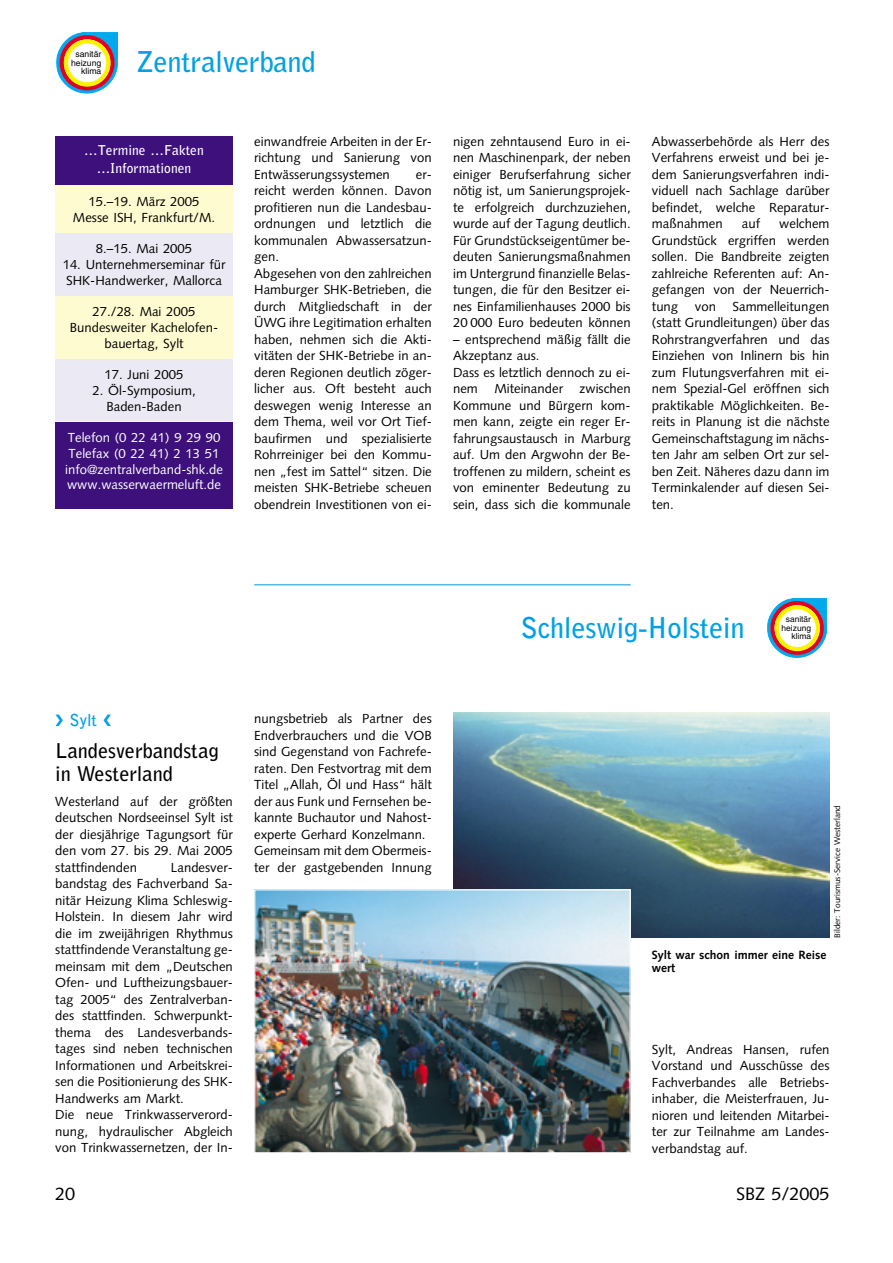
<style>
.page{position:relative;width:893px;height:1263px;background:#fff}
.page>*{position:absolute;margin:0;border:0;box-sizing:border-box;transform-origin:0 0}
.t1{font:700 28.5px "Bell Gothic";letter-spacing:-.01em;color:#00a1e4}
.t2{font:700 20.25px/23.2px "Bell Gothic";color:#000}
.t3{font:18px "Syntax";color:#000}
.t4{font:700 16.5px "Bell Gothic";color:#00a1e4}
.t5{font:700 13.5px/18px "Bell Gothic";color:#fff;text-align:center}
.t6{font:13.2px/16.5px "Syntax";color:#000;text-align:justify}
.t7{font:13.2px/15.8px "Syntax";color:#fff}
.t8{font:700 12px/13.5px "Syntax";color:#000}
.t9{font:8.7px/8.7px "Helvetica";color:#000;text-align:right}
.t10{font:8.4px/8.4px "Helvetica";color:#000;text-align:right}
.t11{font:8.25px "Syntax";color:#000}
</style>
<div class="page">
<svg style="left:57px;top:32px;width:61px;height:61px"></svg>
<svg style="left:60px;top:35px;width:55px;height:55px"></svg>
<svg style="left:64px;top:39px;width:46px;height:48px"></svg>
<svg style="left:767px;top:598px;width:59px;height:59px"></svg>
<svg style="left:770px;top:601px;width:53px;height:54px"></svg>
<svg style="left:774px;top:605px;width:46px;height:46px"></svg>
<hr style="left:254px;top:584px;width:376px;height:1px;background:#0095d9">
<img style="left:453px;top:712px;width:376px;height:226px">
<img style="left:256px;top:891px;width:372px;height:260px">
<div style="left:254px;top:889px;width:376px;height:264px;border:1px solid #fff"></div>
<div style="left:55px;top:181px;width:178px;height:247px;background:#fffbd0"></div>
<div style="left:55px;top:136px;width:178px;height:48px;background:#3d107b"></div>
<div style="left:55px;top:422px;width:178px;height:87px;background:#3d107b"></div>
<div style="left:55px;top:233px;width:178px;height:63px;background:#ebeaf4"></div>
<div style="left:55px;top:360px;width:178px;height:61px;background:#ebeaf4"></div>
<p class="t9" style="left:71px;top:51px;width:32px">sanitär heizung klima</p>
<h1 class="t1" style="left:136px;top:51px;width:181px">Zentralverband</h1>
<p class="t5" style="left:84px;top:142px;width:121px">…Termine …Fakten …Informationen</p>
<p class="t6" style="left:73px;top:195px;width:144px;line-height:15.8px;text-align:center">15.–19. März 2005<br>Messe ISH, Frankfurt/M.</p>
<p class="t6" style="left:96px;top:242px;width:98px">8.–15. Mai 2005</p>
<p class="t6" style="left:63px;top:258px;width:164px;line-height:15.8px">14. Unternehmerseminar für<br>SHK-Handwerker, Mallorca</p>
<p class="t6" style="left:70px;top:305px;width:150px;line-height:15.8px;text-align:center">27./28. Mai 2005<br>Bundesweiter Kachelofen&shy;bauertag, Sylt</p>
<p class="t6" style="left:105px;top:368px;width:80px">17. Juni 2005</p>
<p class="t6" style="left:92px;top:384px;width:105px;line-height:15.8px;text-align:center">2. Öl-Symposium,<br>Baden-Baden</p>
<p class="t7" style="left:65px;top:431px;width:159px">Telefon (0 22 41) 9 29 90<br>Telefax (0 22 41) 2 13 51 info@zentralverband-shk.de www.wasserwaermeluft.de</p>
<p class="t6" style="left:254px;top:134px;width:179px">einwandfreie Arbeiten in der Er&shy;richtung und Sanierung von Entwässerungssystemen</p>
<p class="t6" style="left:254px;top:167px;width:179px;text-align:left;text-indent:161px">er&shy;reicht werden können. Davon profitieren nun die Landesbau&shy;ordnungen und letztlich die kommunalen Abwassersatzun&shy;gen.<br>Abgesehen von den zahlreichen<br>Hamburger SHK-Betrieben, die durch Mitgliedschaft in der<br>ÜWG ihre Legitimation erhalten haben, nehmen sich die Akti&shy;vitäten der SHK-Betriebe in an&shy;deren Regionen deutlich zöger&shy;licher aus. Oft besteht auch deswegen wenig Interesse an dem Thema, weil vor Ort Tief&shy;baufirmen und spezialisierte<br>Rohrreiniger bei den Kommu&shy;nen „fest im Sattel“ sitzen. Die meisten SHK-Betriebe scheuen obendrein Investitionen von ei-</p>
<p class="t6" style="left:453px;top:134px;width:179px">nigen zehntausend Euro in ei&shy;nen Maschinenpark, der neben einiger Berufserfahrung sicher nötig ist, um Sanierungsprojek&shy;te erfolgreich durchzuziehen, wurde auf der Tagung deutlich.<br>Für Grundstückseigentümer be&shy;deuten Sanierungsmaßnahmen im Untergrund finanzielle Belas&shy;tungen, die für den Besitzer ei&shy;nes Einfamilienhauses 2000 bis 20 000 Euro bedeuten können</p>
<p class="t6" style="left:453px;top:332px;width:179px;text-align:left">– entsprechend mäßig fällt die<br>Akzeptanz aus.<br>Dass es letztlich dennoch zu ei&shy;nem</p>
<p class="t6" style="left:453px;top:382px;width:179px;text-indent:126px">zwischen Kommune und Bürgern kom&shy;men kann, zeigte ein reger Er&shy;fahrungsaustausch in Marburg auf. Um den Argwohn der Be&shy;troffenen zu mildern, scheint es von eminenter Bedeutung zu sein, dass sich die kommunale</p>
<p class="t6" style="left:494px;top:382px;width:70px">Miteinander</p>
<p class="t6" style="left:652px;top:134px;width:179px">Abwasserbehörde als Herr des Verfahrens erweist und bei je&shy;dem Sanierungsverfahren indi&shy;viduell nach Sachlage darüber befindet, welche Reparatur&shy;maßnahmen</p>
<p class="t6" style="left:741px;top:217px;width:20px">auf</p>
<p class="t6" style="left:652px;top:217px;width:179px;text-indent:127px">welchem Grundstück ergriffen werden sollen. Die Bandbreite zeigten zahlreiche Referenten auf: An&shy;gefangen von der Neuerrich&shy;tung</p>
<p class="t6" style="left:652px;top:299px;width:179px;text-indent:81px">Sammelleitungen (statt Grundleitungen) über das Rohrstrangverfahren und das Einziehen von Inlinern bis hin zum Flutungsverfahren mit ei&shy;nem Spezial-Gel eröffnen sich praktikable Möglichkeiten. Be&shy;reits in Planung ist die nächste Gemeinschaftstagung im nächs&shy;ten Jahr am selben Ort zur sel&shy;ben Zeit. Näheres dazu dann im Terminkalender auf diesen Sei&shy;ten.</p>
<p class="t6" style="left:694px;top:299px;width:23px">von</p>
<p class="t4" style="left:70px;top:713px;width:29px">Sylt</p>
<h2 class="t2" style="left:55px;top:740px;width:165px">Landesverbandstag in Westerland</h2>
<p class="t6" style="left:55px;top:794px;width:179px">Westerland auf der größten deutschen Nordseeinsel Sylt ist der diesjährige Tagungsort für den vom 27. bis 29. Mai 2005 stattfindenden</p>
<p class="t6" style="left:55px;top:860px;width:179px;text-align:left;text-indent:116px">Landesver&shy;bandstag des Fachverband Sa&shy;nitär Heizung Klima Schleswig-<br>Holstein. In diesem Jahr wird die im zweijährigen Rhythmus stattfindende Veranstaltung ge&shy;meinsam mit dem „Deutschen<br>Ofen- und Luftheizungsbauer&shy;tag 2005“ des Zentralverban&shy;des stattfinden. Schwerpunkt&shy;thema des Landesverbands&shy;tages sind neben technischen<br>Informationen und Arbeitskrei&shy;sen die Positionierung des SHK-<br>Handwerks am Markt.<br>Die neue Trinkwasserverord&shy;nung, hydraulischer Abgleich von Trinkwassernetzen, der In-</p>
<p class="t6" style="left:254px;top:712px;width:179px;text-align:left">nungsbetrieb als Partner des<br>Endverbrauchers und die VOB sind Gegenstand von Fachrefe&shy;raten. Den Festvortrag mit dem<br>Titel „Allah, Öl und Hass“ hält der aus Funk und Fernsehen be&shy;kannte Buchautor und Nahost&shy;experte Gerhard Konzelmann.<br>Gemeinsam mit dem Obermeis&shy;ter der gastgebenden Innung</p>
<h1 class="t1" style="left:520px;top:617px;width:226px">Schleswig-Holstein</h1>
<p class="t10" style="left:781px;top:616px;width:31px">sanitär heizung klima</p>
<p class="t11" style="left:833px;top:938px;width:134px;rotate:-90deg">Bilder: Tourismus-Service Westerland</p>
<p class="t8" style="left:652px;top:949px;width:176px">Sylt war schon immer eine Reise wert</p>
<p class="t6" style="left:652px;top:1042px;width:179px">Sylt, Andreas Hansen, rufen Vorstand und Ausschüsse des Fachverbandes alle Betriebs&shy;inhaber, die Meisterfrauen, Ju&shy;nioren und leitenden Mitarbei&shy;ter zur Teilnahme am Landes&shy;verbandstag auf.</p>
<h3 class="t3" style="left:55px;top:1186px;width:22px">20</h3>
<h3 class="t3" style="left:736px;top:1186px;width:95px">SBZ 5/2005</h3>
</div>
